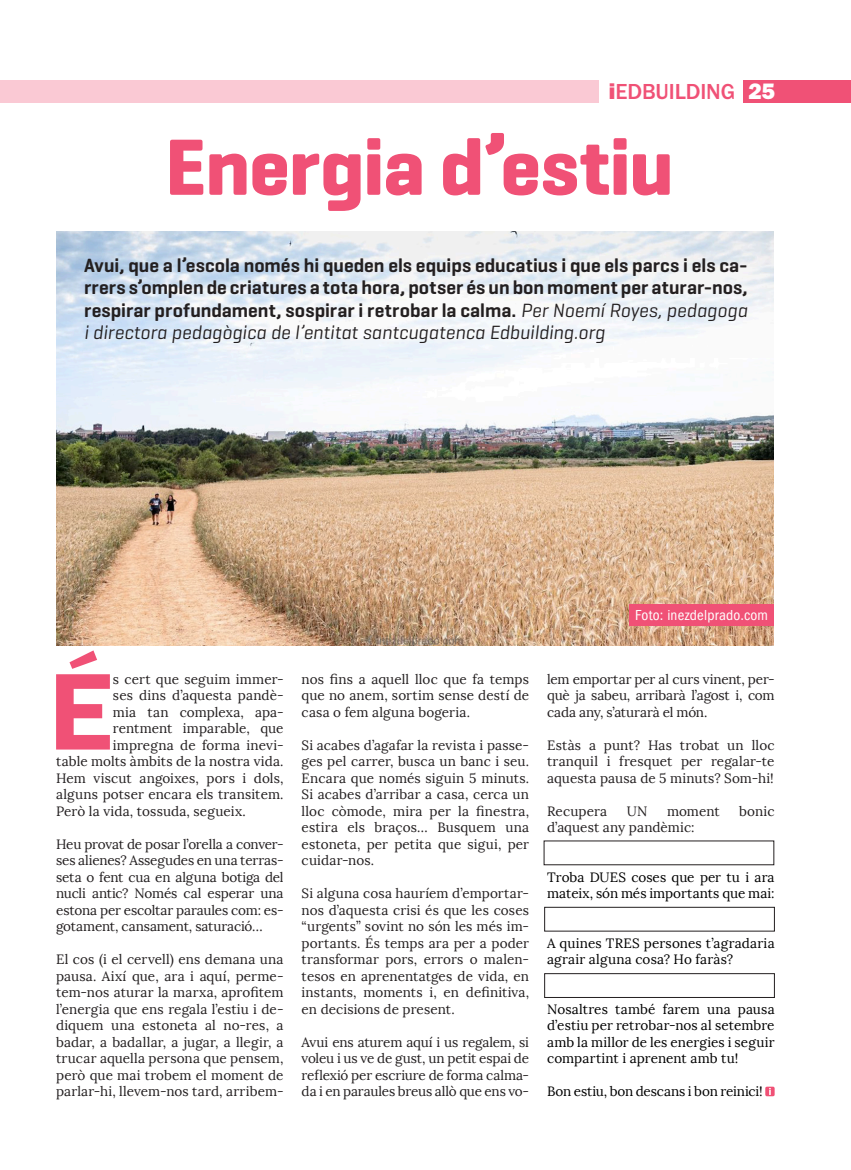
<style>
.page{position:relative;width:851px;height:1170px;background:#fff}
.page>*{position:absolute;margin:0;border:0;box-sizing:border-box;transform-origin:0 0}
.t1{font:600 109.65px "ITC Franklin Gothic Std";color:#f05176}
.t2{font:700 81px "Geogrotesque";letter-spacing:-.01em;color:#f05176}
.t3{font:500 22.5px "ITC Franklin Gothic Std";letter-spacing:-.005em;color:#f05176}
.t4{font:22.5px "ITC Franklin Gothic Std Hvy";color:#fff}
.t5{font:600 19.5px/22.5px "Geogrotesque";color:#231f20;text-align:justify}
.t6{font:condensed 15px "ITC Franklin Gothic Std";letter-spacing:.015em;color:#fff}
.t7{font:13.5px/16.5px "Lora";color:#231f20;text-align:justify}
.t8{font:13.5px/16.5px "Lora";letter-spacing:.005em;color:#000}
.s1{font-family:"ITC Franklin Gothic Std Hvy";font-weight:400}
.s2{font-weight:400;font-style:italic}
</style>
<div class="page">
<div style="left:743px;top:80px;width:107px;height:23px;background:#f05176"></div>
<div style="left:0;top:80px;width:598px;height:23px;background:#fac9d4"></div>
<img style="left:56px;top:231px;width:717px;height:414px">
<div style="left:629px;top:604px;width:144px;height:22px;background:#f05176"></div>
<svg style="left:765px;top:1086px;width:9px;height:10px"></svg>
<div style="left:544px;top:907px;width:230px;height:24px;border:1px solid #231f20"></div>
<div style="left:544px;top:973px;width:230px;height:24px;border:1px solid #231f20"></div>
<p class="t3" style="left:608px;top:79px;width:128px"><span class="s1">i</span>EDBUILDING</p>
<p class="t4" style="left:748px;top:78px;width:28px">25</p>
<p class="t2" style="left:165px;top:117px;width:510px">Energia d’estiu</p>
<p class="t5" style="left:84px;top:254px;width:665px">Avui, que a l’escola només hi queden els equips educatius i que els parcs i els ca&shy;rrers s’omplen de criatures a tota hora, potser és un bon moment per aturar-nos, respirar profundament, sospirar i retrobar la calma. <span class="s2">Per Noemí Royes, pedagoga i directora pedagògica de l’entitat santcugatenca Edbuilding.org</span></p>
<p class="t1" style="left:49px;top:647px;width:65px">É</p>
<p class="t7" style="left:113px;top:670px;width:172px">s cert que seguim immer-</p>
<p class="t7" style="left:113px;top:687px;width:172px">ses dins d’aquesta pandè-</p>
<p class="t7" style="left:113px;top:703px;width:172px">mia tan complexa, apa-</p>
<p class="t7" style="left:113px;top:720px;width:172px">rentment imparable, que</p>
<p class="t7" style="left:113px;top:736px;width:172px">impregna de forma inevi-</p>
<p class="t7" style="left:56px;top:753px;width:229px">table molts àmbits de la nostra vida.</p>
<p class="t7" style="left:56px;top:769px;width:229px">Hem viscut angoixes, pors i dols,</p>
<p class="t7" style="left:56px;top:786px;width:229px">alguns potser encara els transitem.</p>
<p class="t7" style="left:56px;top:802px;width:191px">Però la vida, tossuda, segueix.</p>
<p class="t7" style="left:56px;top:835px;width:229px">Heu provat de posar l’orella a conver&shy;ses alienes? Assegudes en una terras&shy;seta o fent cua en alguna botiga del nucli antic? Només cal esperar una estona per escoltar paraules com: es&shy;gotament, cansament, saturació…</p>
<p class="t7" style="left:56px;top:951px;width:229px">El cos (i el cervell) ens demana una pausa. Així que, ara i aquí, perme&shy;tem-nos aturar la marxa, aprofitem l’energia que ens regala l’estiu i de&shy;diquem una estoneta al no-res, a badar, a badallar, a jugar, a llegir, a trucar aquella persona que pensem, però que mai trobem el moment de parlar-hi, llevem-nos tard, arribem-</p>
<p class="t6" style="left:635px;top:606px;width:134px">Foto: inezdelprado.com</p>
<p class="t7" style="left:301px;top:670px;width:229px">nos fins a aquell lloc que fa temps que no anem, sortim sense destí de casa o fem alguna bogeria.</p>
<p class="t7" style="left:301px;top:736px;width:229px">Si acabes d’agafar la revista i passe&shy;ges pel carrer, busca un banc i seu.<br>Encara que només siguin 5 minuts.<br>Si acabes d’arribar a casa, cerca un lloc còmode, mira per la finestra, estira els braços… Busquem una estoneta, per petita que sigui, per cuidar-nos.</p>
<p class="t7" style="left:301px;top:885px;width:229px">Si alguna cosa hauríem d’emportar&shy;nos d’aquesta crisi és que les coses “urgents” sovint no són les més im&shy;portants. És temps ara per a poder transformar pors, errors o malen&shy;tesos en aprenentatges de vida, en instants, moments i, en definitiva, en decisions de present.</p>
<p class="t7" style="left:301px;top:1033px;width:229px">Avui ens aturem aquí i us regalem, si voleu i us ve de gust, un petit espai de reflexió per escriure de forma calma&shy;da i en paraules breus allò que ens vo-</p>
<p class="t7" style="left:547px;top:670px;width:229px">lem emportar per al curs vinent, per&shy;què ja sabeu, arribarà l’agost i, com cada any, s’aturarà el món.</p>
<p class="t7" style="left:547px;top:736px;width:229px">Estàs a punt? Has trobat un lloc tranquil i fresquet per regalar-te aquesta pausa de 5 minuts? Som-hi!</p>
<p class="t7" style="left:547px;top:802px;width:61px">Recupera</p>
<p class="t7" style="left:626px;top:802px;width:22px">UN</p>
<p class="t7" style="left:667px;top:802px;width:54px">moment</p>
<p class="t7" style="left:739px;top:802px;width:37px">bonic</p>
<p class="t7" style="left:547px;top:819px;width:149px">d’aquest any pandèmic:</p>
<p class="t8" style="left:547px;top:868px;width:229px">Troba DUES coses que per tu i ara mateix, són més importants que mai:</p>
<p class="t8" style="left:547px;top:934px;width:229px">A quines TRES persones t’agradaria agrair alguna cosa? Ho faràs?</p>
<p class="t8" style="left:547px;top:1000px;width:229px;text-align:justify">Nosaltres també farem una pausa d’estiu per retrobar-nos al setembre amb la millor de les energies i seguir compartint i aprenent amb tu!</p>
<p class="t8" style="left:547px;top:1083px;width:217px">Bon estiu, bon descans i bon reinici!</p>
</div>
